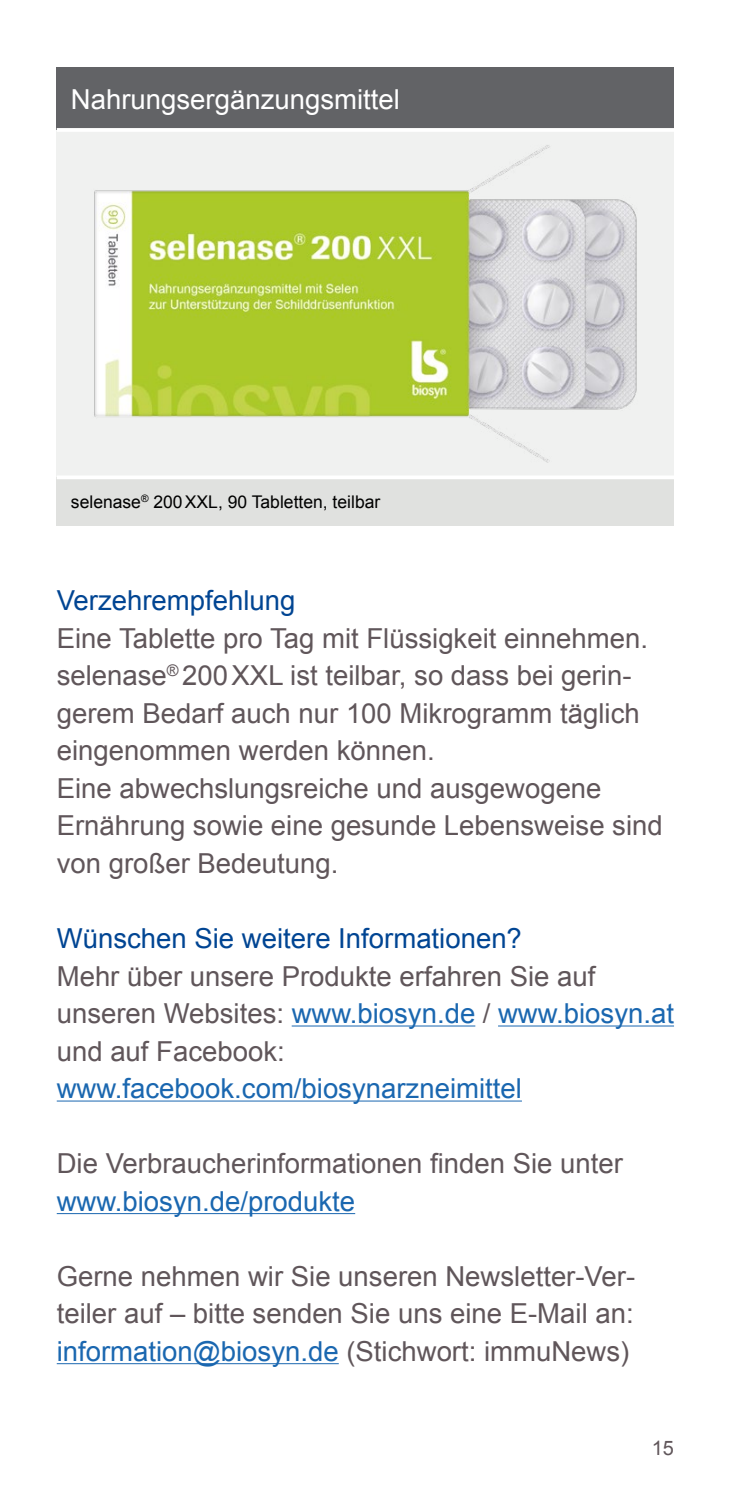
<style>
.page{position:relative;width:745px;height:1489px;background:#fff}
.page>*{position:absolute;margin:0;border:0;box-sizing:border-box;transform-origin:0 0}
.fliesstext_Laien{font:27.5px/37.5px "Arial";color:#60565a}
.zwischenhead{font:27.5px "Arial";color:#014593}
.Headline_Balken_11_P{font:27.5px "Arial";color:#fff}
.t1{font:20px "Arial";color:#60565a}
.marginalien{font:17.5px "Arial";color:#000}
.s1{color:#1a67b0}
</style>
<div class="page">
<hr style="left:291px;top:1025px;width:184px;height:1px;background:#1a67b0">
<hr style="left:497px;top:1025px;width:176px;height:1px;background:#1a67b0">
<hr style="left:57px;top:1100px;width:464px;height:1px;background:#1a67b0">
<hr style="left:57px;top:1213px;width:298px;height:1px;background:#1a67b0">
<hr style="left:57px;top:1363px;width:281px;height:1px;background:#1a67b0">
<div style="left:57px;top:67px;width:616px;height:63px;background:#626366"></div>
<div style="left:57px;top:130px;width:616px;height:347px;background:#f0f1f0"></div>
<div style="left:57px;top:477px;width:616px;height:48px;background:#e0e1df"></div>
<hr style="left:57px;top:128px;width:616px;height:4px;background:#fff">
<hr style="left:57px;top:475px;width:616px;height:4px;background:#fff">
<img style="left:94px;top:145px;width:543px;height:318px">
<p class="Headline_Balken_11_P" style="left:71px;top:81px;width:330px">Nahrungsergänzungsmittel</p>
<p class="marginalien" style="left:71px;top:490px;width:311px">selenase<sup>®</sup> 200XXL, 90 Tabletten, teilbar</p>
<p class="zwischenhead" style="left:57px;top:582px;width:240px">Verzehrempfehlung</p>
<p class="fliesstext_Laien" style="left:57px;top:619px;width:592px">Eine Tablette pro Tag mit Flüssigkeit einnehmen. selenase<sup>®</sup> 200XXL ist teilbar, so dass bei gerin&shy;gerem Bedarf auch nur 100 Mikrogramm täglich eingenommen werden können.</p>
<p class="fliesstext_Laien" style="left:57px;top:769px;width:607px">Eine abwechslungsreiche und ausgewogene<br>Ernährung sowie eine gesunde Lebensweise sind von großer Bedeutung.</p>
<p class="zwischenhead" style="left:57px;top:920px;width:466px">Wünschen Sie weitere Informationen?</p>
<p class="fliesstext_Laien" style="left:57px;top:957px;width:618px">Mehr über unsere Produkte erfahren Sie auf unseren Websites: <span class="s1">www.biosyn.de</span> / <span class="s1">www.biosyn.at </span>und auf Facebook: <span class="s1">www.facebook.com/biosynarzneimittel</span></p>
<p class="fliesstext_Laien" style="left:57px;top:1144px;width:567px">Die Verbraucherinformationen finden Sie unter <span class="s1">www.biosyn.de/produkte</span></p>
<p class="fliesstext_Laien" style="left:57px;top:1257px;width:579px;text-align:justify">Gerne nehmen wir Sie unseren Newsletter-Ver&shy;teiler auf – bitte senden Sie uns eine E-Mail an: <span class="s1">information@biosyn.de</span> (Stichwort: immuNews)</p>
<p class="t1" style="left:651px;top:1434px;width:24px">15</p>
</div>
